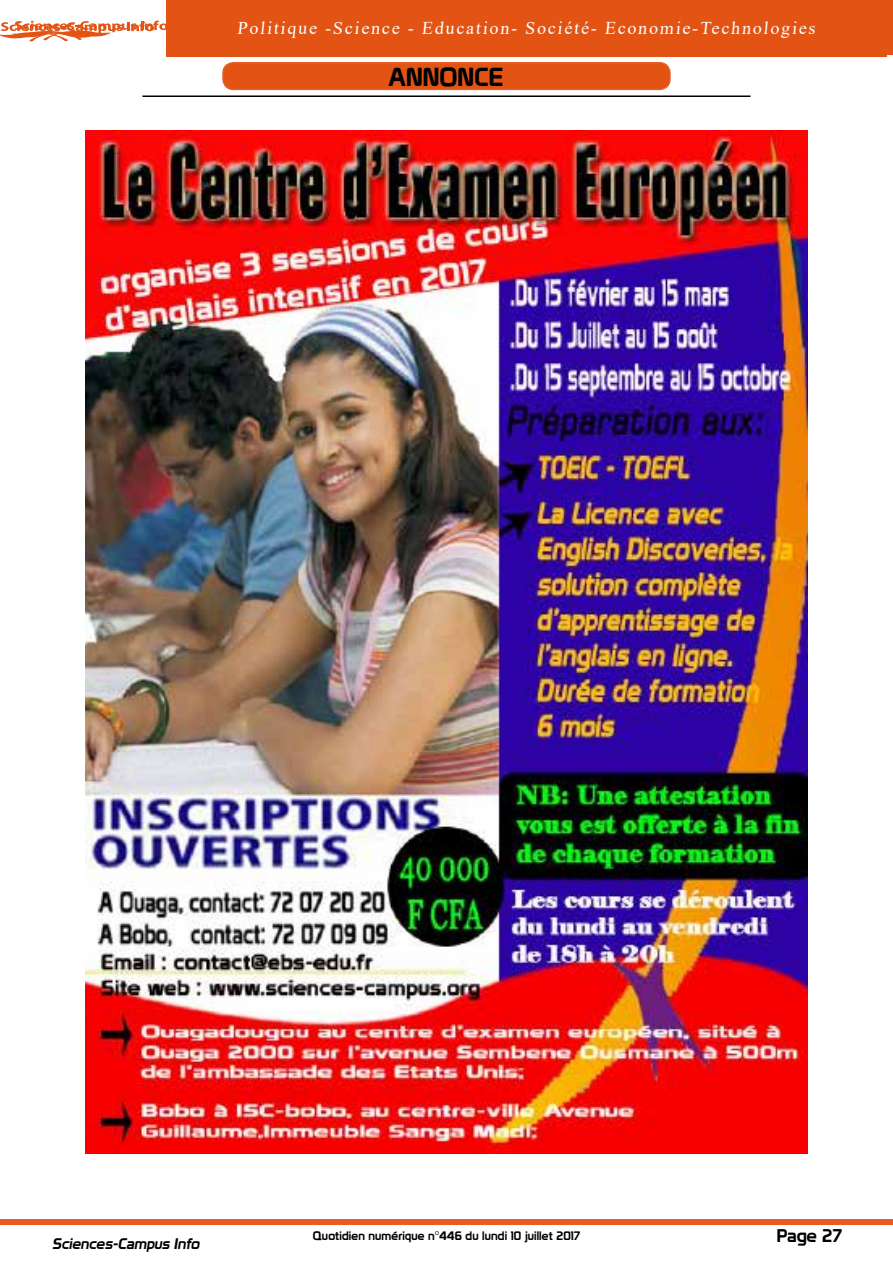
<style>
.page{position:relative;width:893px;height:1263px;background:#fff}
.page>*{position:absolute;margin:0;border:0;box-sizing:border-box;transform-origin:0 0}
.t1{font:25.5px "Prototype";color:#000}
.t2{font:18px "Times New Roman";color:#fff}
.t3{font:18px "Prototype";color:#000}
.t4{font:italic 15px "Prototype";color:#000}
.t5{font:12px "Prototype";letter-spacing:.01em;color:#000}
</style>
<div class="page">
<div style="left:0;top:1219px;width:893px;height:6px;background:#ea5c24"></div>
<hr style="left:142px;top:95px;width:608px;height:2px;background:#000">
<svg style="left:0;top:21px;width:166px;height:21px"></svg>
<div style="left:166px;top:0;width:721px;height:56px;background:#e35414"></div>
<div style="left:223px;top:63px;width:447px;height:26px;background:#e35414;border-radius:10px"></div>
<div style="left:222px;top:62px;width:449px;height:28px;border:2px solid #ea5c24;border-radius:10px"></div>
<img style="left:85px;top:131px;width:723px;height:1023px">
<p class="t2" style="left:251px;top:14px;width:582px">Politique -Science - Education- Société- Economie-Technologies</p>
<h1 class="t1" style="left:388px;top:62px;width:117px">ANNONCE</h1>
<p class="t2" style="left:237px;top:15px;width:582px">Polit que -Science - Education- Société- Economie-Technologies</p>
<p class="t4" style="left:52px;top:1234px;width:152px">Sciences-Campus Info</p>
<p class="t3" style="left:777px;top:1225px;width:67px">Page 27</p>
<p class="t5" style="left:313px;top:1228px;width:269px">Quotidien numérique n°446 du lundi 10 juillet 2017</p>
</div>
